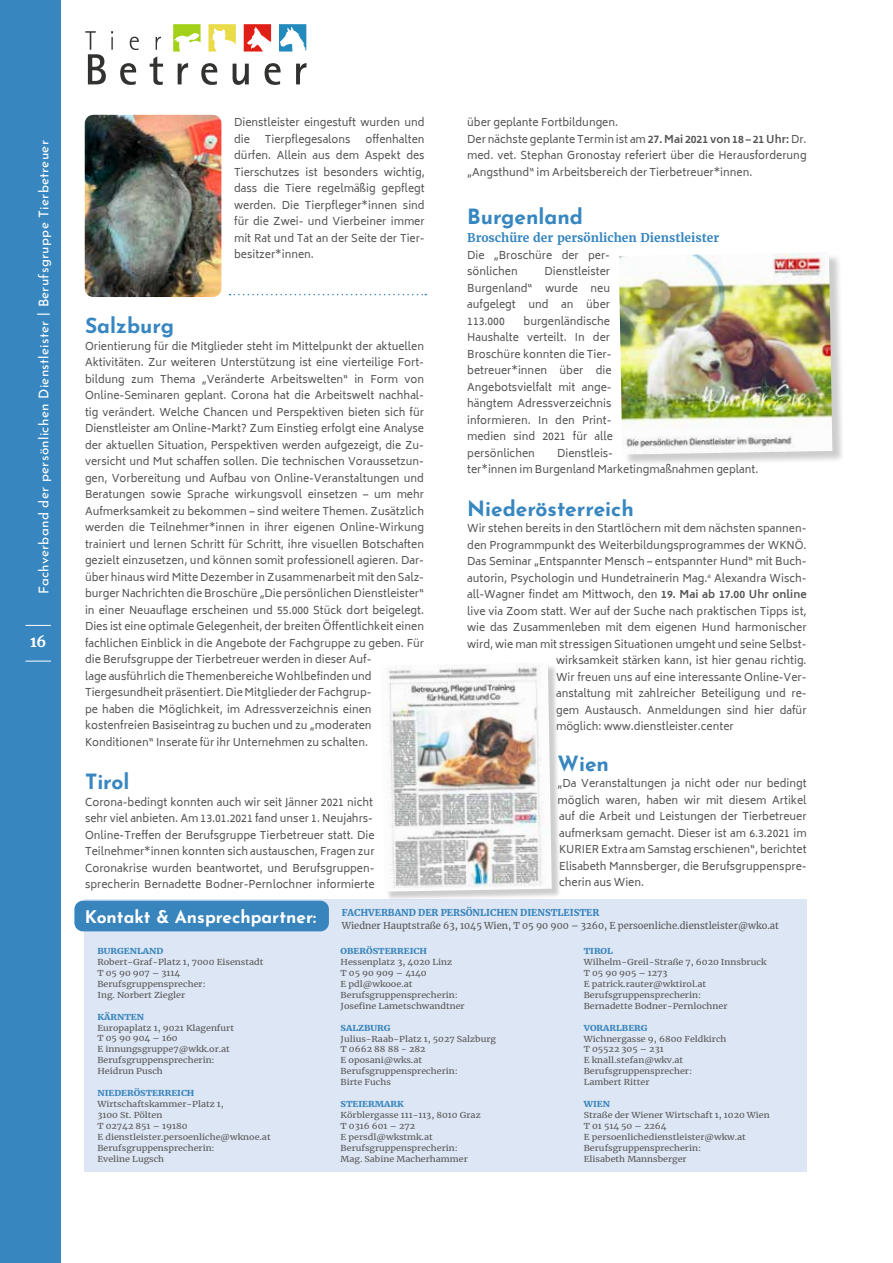
<style>
.page{position:relative;width:893px;height:1263px;background:#fff}
.page>*{position:absolute;margin:0;border:0;box-sizing:border-box;transform-origin:0 0}
.t1{font:700 21px "Josefin Sans";color:#3786c0}
.t2{font:700 17.4px "Josefin Sans";color:#fff}
.t3{font:700 15px "Merriweather";color:#fff}
.t4{font:13.5px "Josefin Sans";letter-spacing:.02em;color:#fff}
.t5{font:700 12px "Merriweather";color:#3786c0}
.t6{font:10.5px/16.5px "Biryani";color:#555656}
.t7{font:9.45px "Merriweather";color:#555}
.t8{font:900 9.45px "Merriweather";color:#3885bd}
.t9{font:8.1px/10.9px "Merriweather";color:#555;scale:1.11 1}
.t10{font:900 8.1px "Merriweather";color:#3885bd;scale:1.11 1}
.s1{font-weight:700}
</style>
<div class="page">
<div style="left:0;top:0;width:61px;height:1263px;background:#3786c0"></div>
<svg style="left:173px;top:24px;width:28px;height:28px"></svg>
<svg style="left:279px;top:24px;width:27px;height:28px"></svg>
<svg style="left:208px;top:24px;width:28px;height:28px"></svg>
<svg style="left:244px;top:24px;width:27px;height:28px"></svg>
<svg style="left:120px;top:63px;width:16px;height:22px"></svg>
<svg style="left:150px;top:56px;width:13px;height:29px"></svg>
<svg style="left:178px;top:63px;width:10px;height:21px"></svg>
<svg style="left:201px;top:63px;width:16px;height:22px"></svg>
<svg style="left:233px;top:64px;width:16px;height:21px"></svg>
<svg style="left:265px;top:63px;width:16px;height:22px"></svg>
<svg style="left:296px;top:63px;width:10px;height:21px"></svg>
<svg style="left:85px;top:31px;width:28px;height:53px"></svg>
<svg style="left:130px;top:37px;width:9px;height:13px"></svg>
<svg style="left:156px;top:37px;width:5px;height:13px"></svg>
<svg style="left:25px;top:625px;width:26px;height:1px"></svg>
<svg style="left:25px;top:661px;width:26px;height:1px"></svg>
<div style="left:85px;top:899px;width:722px;height:272px;background:#dde6f4"></div>
<div style="left:74px;top:901px;width:255px;height:30px;background:#3885bd;border-radius:9px"></div>
<div style="left:620px;top:254px;width:225px;height:213px;background:#000;opacity:.2"></div>
<img style="left:619px;top:253px;width:213px;height:202px">
<div style="left:382px;top:664px;width:179px;height:237px;background:#000;opacity:.2"></div>
<img style="left:382px;top:664px;width:170px;height:228px">
<img style="left:85px;top:115px;width:136px;height:182px">
<svg style="left:230px;top:294px;width:196px;height:1px"></svg>
<p class="t4" style="left:32px;top:594px;width:455px;rotate:-90deg">Fachverband der persönlichen Dienstleister | Berufsgruppe Tierbetreuer</p>
<h3 class="t3" style="left:30px;top:632px;width:18px">16</h3>
<p class="t6" style="left:234px;top:115px;width:192px">Dienstleister eingestuft wurden und die</p>
<p class="t6" style="left:234px;top:131px;width:192px;text-align:justify;text-indent:131px">offenhalten dürfen. Allein aus dem Aspekt des Tierschutzes ist besonders wichtig, dass die Tiere regelmäßig gepflegt werden. Die Tierpfleger*innen sind für die Zwei- und Vierbeiner immer mit Rat und Tat an der Seite der Tier&shy;besitzer*innen.</p>
<p class="t6" style="left:265px;top:131px;width:87px">Tierpflegesalons</p>
<h1 class="t1" style="left:85px;top:307px;width:90px">Salzburg</h1>
<p class="t6" style="left:85px;top:338px;width:341px">Orientierung für die Mitglieder steht im Mittelpunkt der aktuellen Aktivitäten. Zur weiteren Unterstützung ist eine vierteilige Fort&shy;bildung zum Thema „Veränderte Arbeitswelten“ in Form von Online-Seminaren geplant. Corona hat die Arbeitswelt nachhal&shy;tig verändert. Welche Chancen und Perspektiven bieten sich für Dienstleister am Online-Markt? Zum Einstieg erfolgt eine Analyse der aktuellen Situation, Perspektiven werden aufgezeigt, die Zu&shy;versicht und Mut schaffen sollen. Die technischen Voraussetzun&shy;gen, Vorbereitung und Aufbau von Online-Veranstaltungen und Beratungen sowie Sprache wirkungsvoll einsetzen – um mehr Aufmerksamkeit zu bekommen – sind weitere Themen. Zusätzlich werden die Teilnehmer*innen in ihrer eigenen Online-Wirkung trainiert und lernen Schritt für Schritt, ihre visuellen Botschaften gezielt einzusetzen, und können somit professionell agieren. Dar&shy;über hinaus wird Mitte Dezember in Zusammenarbeit mit den Salz&shy;burger Nachrichten die Broschüre „Die persönlichen Dienstleister“ in einer Neuauflage erscheinen und 55.000 Stück dort beigelegt.<br>Dies ist eine optimale Gelegenheit, der breiten Öffentlichkeit einen fachlichen Einblick in die Angebote der Fachgruppe zu geben. Für die Berufsgruppe der Tierbetreuer werden in dieser Auf-<br>lage ausführlich die Themenbereiche Wohlbefinden und Tiergesundheit präsentiert. Die Mitglieder der Fachgrup-<br>pe haben die Möglichkeit, im Adressverzeichnis einen kostenfreien Basiseintrag zu buchen und zu „moderaten Konditionen“ Inserate für ihr Unternehmen zu schalten.</p>
<h1 class="t1" style="left:85px;top:763px;width:46px">Tirol</h1>
<p class="t6" style="left:85px;top:794px;width:291px">Corona-bedingt konnten auch wir seit Jänner 2021 nicht sehr viel anbieten. Am 13.01.2021 fand unser 1. Neujahrs-Online-Treffen der Berufsgruppe Tierbetreuer statt. Die Teilnehmer*innen konnten sich austauschen, Fragen zur Coronakrise wurden beantwortet, und Berufsgruppen&shy;sprecherin Bernadette Bodner-Pernlochner informierte</p>
<p class="t6" style="left:467px;top:115px;width:341px">über geplante Fortbildungen.<br>Der nächste geplante Termin ist am <span class="s1">27. Mai 2021 von 18 – 21 Uhr:</span> Dr. med. vet. Stephan Gronostay referiert über die Herausforderung „Angsthund“ im Arbeitsbereich der Tierbetreuer*innen.</p>
<h1 class="t1" style="left:467px;top:198px;width:117px">Burgenland</h1>
<p class="t5" style="left:467px;top:230px;width:253px">Broschüre der persönlichen Dienstleister</p>
<p class="t6" style="left:467px;top:247px;width:144px">Die „Broschüre der per&shy;sönlichen</p>
<p class="t6" style="left:467px;top:263px;width:144px;text-align:justify;text-indent:77px">Dienstleister Burgenland“ wurde neu aufgelegt und an über 113.000</p>
<p class="t6" style="left:467px;top:313px;width:147px;text-indent:56px">burgenländische<br>Haushalte verteilt. In der<br>Broschüre konnten die Tier&shy;betreuer*innen über die<br>Angebotsvielfalt mit ange&shy;hängtem Adressverzeichnis informieren. In den Print&shy;medien sind 2021 für alle persönlichen</p>
<p class="t6" style="left:467px;top:445px;width:293px;text-indent:90px">Dienstleis-<br>ter*innen im Burgenland Marketingmaßnahmen geplant.</p>
<h1 class="t1" style="left:467px;top:490px;width:168px">Niederösterreich</h1>
<p class="t6" style="left:467px;top:520px;width:341px">Wir stehen bereits in den Startlöchern mit dem nächsten spannen-</p>
<p class="t6" style="left:467px;top:537px;width:341px">den Programmpunkt des Weiterbildungsprogrammes der WKNÖ.</p>
<p class="t6" style="left:467px;top:553px;width:341px">Das Seminar „Entspannter Mensch – entspannter Hund“ mit Buch-</p>
<p class="t6" style="left:467px;top:570px;width:341px">autorin, Psychologin und Hundetrainerin Mag.<sup>a</sup> Alexandra Wisch-</p>
<p class="t6" style="left:467px;top:586px;width:341px">all-Wagner findet am Mittwoch, den <span class="s1">19. Mai ab 17.00 Uhr online</span></p>
<p class="t6" style="left:467px;top:603px;width:341px">live via Zoom statt. Wer auf der Suche nach praktischen Tipps ist,</p>
<p class="t6" style="left:467px;top:619px;width:341px">wie das Zusammenleben mit dem eigenen Hund harmonischer</p>
<p class="t6" style="left:467px;top:636px;width:341px">wird, wie man mit stressigen Situationen umgeht und seine Selbst-</p>
<p class="t6" style="left:556px;top:652px;width:252px">wirksamkeit stärken kann, ist hier genau richtig.</p>
<p class="t6" style="left:556px;top:669px;width:252px">Wir freuen uns auf eine interessante Online-Ver-</p>
<p class="t6" style="left:556px;top:685px;width:252px">anstaltung mit zahlreicher Beteiligung und re-</p>
<p class="t6" style="left:556px;top:702px;width:252px">gem Austausch. Anmeldungen sind hier dafür</p>
<p class="t6" style="left:556px;top:718px;width:179px">möglich: www.dienstleister.center</p>
<h1 class="t1" style="left:558px;top:745px;width:53px">Wien</h1>
<p class="t6" style="left:558px;top:775px;width:251px;text-align:justify">„Da Veranstaltungen ja nicht oder nur bedingt möglich waren, haben wir mit diesem Artikel auf die Arbeit und Leistungen der Tierbetreuer aufmerksam gemacht. Dieser ist am 6.3.2021 im KURIER Extra am Samstag erschienen“, berichtet Elisabeth Mannsberger, die Berufsgruppenspre&shy;cherin aus Wien.</p>
<h2 class="t2" style="left:85px;top:901px;width:233px">Kontakt &amp; Ansprechpartner:</h2>
<p class="t10" style="left:97px;top:945px;width:61px">BURGENLAND</p>
<p class="t9" style="left:97px;top:956px;width:151px">Robert-Graf-Platz 1, 7000 Eisenstadt<br>T 05 90 907 – 3114<br>Berufsgruppensprecher:<br>Ing. Norbert Ziegler</p>
<p class="t10" style="left:97px;top:1011px;width:44px">KÄRNTEN</p>
<p class="t9" style="left:97px;top:1022px;width:125px">Europaplatz 1, 9021 Klagenfurt<br>T 05 90 904 – 160<br>E innungsgruppe7@wkk.or.at<br>Berufsgruppensprecherin:<br>Heidrun Pusch</p>
<p class="t10" style="left:97px;top:1088px;width:89px">NIEDERÖSTERREICH</p>
<p class="t9" style="left:97px;top:1098px;width:158px">Wirtschaftskammer-Platz 1,<br>3100 St. Pölten<br>T 02742 851 – 19180<br>E dienstleister.persoenliche@wknoe.at<br>Berufsgruppensprecherin:<br>Eveline Lugsch</p>
<p class="t8" style="left:342px;top:906px;width:259px">FACHVERBAND DER PERSÖNLICHEN DIENSTLEISTER</p>
<p class="t7" style="left:342px;top:919px;width:439px">Wiedner Hauptstraße 63, 1045 Wien, T 05 90 900 – 3260, E persoenliche.dienstleister@wko.at</p>
<p class="t10" style="left:341px;top:945px;width:79px">OBERÖSTERREICH</p>
<p class="t9" style="left:341px;top:956px;width:113px">Hessenplatz 3, 4020 Linz<br>T 05 90 909 – 4140<br>E pdl@wkooe.at<br>Berufsgruppensprecherin:<br>Josefine Lametschwandtner</p>
<p class="t10" style="left:341px;top:1022px;width:47px">SALZBURG</p>
<p class="t9" style="left:341px;top:1033px;width:141px">Julius-Raab-Platz 1, 5027 Salzburg<br>T 0662 88 88 - 282<br>E oposani@wks.at<br>Berufsgruppensprecherin:<br>Birte Fuchs</p>
<p class="t10" style="left:341px;top:1098px;width:58px">STEIERMARK</p>
<p class="t9" style="left:341px;top:1109px;width:128px">Körblergasse 111-113, 8010 Graz<br>T 0316 601 – 272<br>E persdl@wkstmk.at<br>Berufsgruppensprecherin:<br>Mag. Sabine Macherhammer</p>
<p class="t10" style="left:584px;top:945px;width:28px">TIROL</p>
<p class="t9" style="left:584px;top:956px;width:166px">Wilhelm-Greil-Straße 7, 6020 Innsbruck<br>T 05 90 905 – 1273<br>E patrick.rauter@wktirol.at<br>Berufsgruppensprecherin:<br>Bernadette Bodner-Pernlochner</p>
<p class="t10" style="left:584px;top:1022px;width:59px">VORARLBERG</p>
<p class="t9" style="left:584px;top:1033px;width:130px">Wichnergasse 9, 6800 Feldkirch<br>T 05522 305 – 231<br>E knall.stefan@wkv.at<br>Berufsgruppensprecher:<br>Lambert Ritter</p>
<p class="t10" style="left:584px;top:1099px;width:25px">WIEN</p>
<p class="t9" style="left:584px;top:1109px;width:169px">Straße der Wiener Wirtschaft 1, 1020 Wien<br>T 01 514 50 – 2264<br>E persoenlichedienstleister@wkw.at<br>Berufsgruppensprecherin:<br>Elisabeth Mannsberger</p>
</div>
